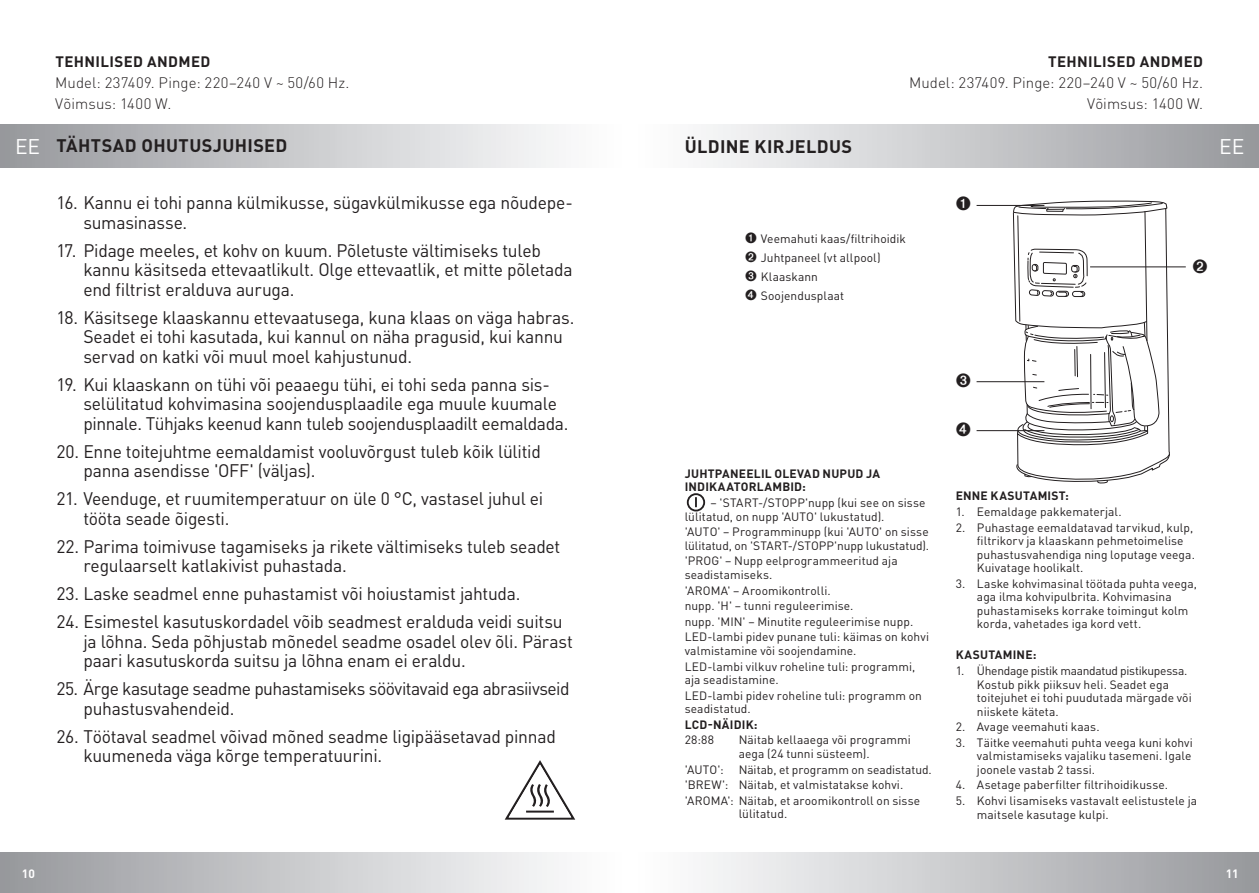
<style>
.page{position:relative;width:1259px;height:893px;background:#fff}
.page>*{position:absolute;margin:0;border:0;box-sizing:border-box;transform-origin:0 0}
.t1{font:21px "DIN Pro";color:#fff}
.t2{font:18px/19.5px "DIN Pro";letter-spacing:-.015em;color:#231f20}
.t3{font:700 18px "DIN Pro";letter-spacing:.02em;color:#231f20}
.t4{font:300 15px/21px "DIN Pro";letter-spacing:.01em;color:#231f20;text-align:right}
.t5{font:700 15px "DIN Pro";letter-spacing:.025em;color:#231f20}
.t6{font:12px/13.5px "DIN Pro";letter-spacing:.005em;color:#231f20}
.t7{font:700 12px/13.5px "DIN Pro";letter-spacing:.015em;color:#231f20}
.t8{font:700 12px "DIN Pro";color:#fff}
.s1{font-weight:400;font-size:21px;color:#fff}
</style>
<div class="page">
<div style="left:629px;top:852px;width:630px;height:41px;background:linear-gradient(to right,#fff,#989a9e)"></div>
<div style="left:629px;top:125px;width:630px;height:42px;background:linear-gradient(to right,#fff,#989a9e)"></div>
<div style="left:0;top:852px;width:629px;height:41px;background:linear-gradient(to right,#98999d,#fff)"></div>
<div style="left:0;top:125px;width:629px;height:42px;background:linear-gradient(to right,#98999e,#fff)"></div>
<div style="left:687px;top:493px;width:18px;height:18px;border:2px solid #231f20;border-radius:50%"></div>
<svg style="left:695px;top:497px;width:2px;height:10px"></svg>
<hr style="left:976px;top:381px;width:68px;height:1px;background:#231f20">
<hr style="left:976px;top:205px;width:68px;height:1px;background:#231f20">
<hr style="left:1090px;top:266px;width:95px;height:1px;background:#231f20">
<hr style="left:976px;top:430px;width:68px;height:1px;background:#231f20">
<svg style="left:1005px;top:200px;width:167px;height:284px"></svg>
<svg style="left:505px;top:760px;width:70px;height:60px"></svg>
<p class="t5" style="left:55px;top:51px;width:157px">TEHNILISED ANDMED</p>
<p class="t4" style="left:55px;top:71px;width:296px;text-align:left">Mudel: 237409. Pinge: 220–240 V ~ 50/60 Hz.<br>Võimsus: 1400 W.</p>
<p class="t5" style="left:1048px;top:51px;width:157px">TEHNILISED ANDMED</p>
<p class="t4" style="left:909px;top:71px;width:296px">Mudel: 237409. Pinge: 220–240 V ~ 50/60 Hz.<br>Võimsus: 1400 W.</p>
<h2 class="t3" style="left:15px;top:133px;width:274px"><span class="s1">EE</span> TÄHTSAD OHUTUSJUHISED</h2>
<h1 class="t1" style="left:1219px;top:132px;width:27px">EE</h1>
<h2 class="t3" style="left:685px;top:134px;width:169px">ÜLDINE KIRJELDUS</h2>
<h2 class="t2" style="left:83px;top:192px;width:491px;text-indent:-27px">16. Kannu ei tohi panna külmikusse, sügavkülmikusse ega nõudepe&shy;sumasinasse.</h2>
<h2 class="t2" style="left:83px;top:240px;width:491px;text-indent:-27px">17. Pidage meeles, et kohv on kuum. Põletuste vältimiseks tuleb kannu käsitseda ettevaatlikult. Olge ettevaatlik, et mitte põletada end filtrist eralduva auruga.</h2>
<h2 class="t2" style="left:83px;top:307px;width:493px;text-indent:-27px">18. Käsitsege klaaskannu ettevaatusega, kuna klaas on väga habras.<br>Seadet ei tohi kasutada, kui kannul on näha pragusid, kui kannu servad on katki või muul moel kahjustunud.</h2>
<h2 class="t2" style="left:83px;top:374px;width:486px;text-indent:-27px">19. Kui klaaskann on tühi või peaaegu tühi, ei tohi seda panna sis&shy;selülitatud kohvimasina soojendusplaadile ega muule kuumale pinnale. Tühjaks keenud kann tuleb soojendusplaadilt eemaldada.</h2>
<h2 class="t2" style="left:83px;top:441px;width:459px;text-indent:-27px">20. Enne toitejuhtme eemaldamist vooluvõrgust tuleb kõik lülitid panna asendisse 'OFF' (väljas).</h2>
<h2 class="t2" style="left:83px;top:488px;width:461px;text-indent:-27px">21. Veenduge, et ruumitemperatuur on üle 0 °C, vastasel juhul ei tööta seade õigesti.</h2>
<h2 class="t2" style="left:83px;top:536px;width:478px;text-indent:-27px">22. Parima toimivuse tagamiseks ja rikete vältimiseks tuleb seadet regulaarselt katlakivist puhastada.</h2>
<h2 class="t2" style="left:56px;top:583px;width:466px">23. Laske seadmel enne puhastamist või hoiustamist jahtuda.</h2>
<h2 class="t2" style="left:83px;top:611px;width:491px;text-indent:-27px">24. Esimestel kasutuskordadel võib seadmest eralduda veidi suitsu ja lõhna. Seda põhjustab mõnedel seadme osadel olev õli. Pärast paari kasutuskorda suitsu ja lõhna enam ei eraldu.</h2>
<h2 class="t2" style="left:83px;top:678px;width:488px;text-indent:-27px">25. Ärge kasutage seadme puhastamiseks söövitavaid ega abrasiivseid puhastusvahendeid.</h2>
<h2 class="t2" style="left:83px;top:726px;width:474px;text-indent:-27px">26. Töötaval seadmel võivad mõned seadme ligipääsetavad pinnad kuumeneda väga kõrge temperatuurini.</h2>
<p class="t6" style="left:745px;top:228px;width:162px;line-height:19.2px">➊ Veemahuti kaas/filtrihoidik<br>➋ Juhtpaneel (vt allpool)<br>➌ Klaaskann<br>➍ Soojendusplaat</p>
<p class="t7" style="left:685px;top:466px;width:197px">JUHTPANEELIL OLEVAD NUPUD JA<br>INDIKAATORLAMBID:</p>
<p class="t6" style="left:684px;top:495px;width:242px;text-indent:26px">– 'START-/STOPP'nupp (kui see on sisse lülitatud, on nupp 'AUTO' lukustatud).</p>
<p class="t6" style="left:684px;top:525px;width:246px">'AUTO' – Programminupp (kui 'AUTO' on sisse lülitatud, on 'START-/STOPP'nupp lukustatud).</p>
<p class="t6" style="left:684px;top:554px;width:214px">'PROG' – Nupp eelprogrammeeritud aja seadistamiseks.</p>
<p class="t6" style="left:684px;top:582px;width:246px;line-height:15.6px">'AROMA' – Aroomikontrolli.<br>nupp. 'H' – tunni reguleerimise.<br>nupp. 'MIN' – Minutite reguleerimise nupp.<br>LED-lambi pidev punane tuli: käimas on kohvi</p>
<p class="t6" style="left:684px;top:642px;width:232px;line-height:15.6px">valmistamine või soojendamine.<br>LED-lambi vilkuv roheline tuli: programmi,</p>
<p class="t6" style="left:684px;top:671px;width:239px;line-height:15.6px">aja seadistamine.<br>LED-lambi pidev roheline tuli: programm on</p>
<p class="t6" style="left:684px;top:701px;width:68px">seadistatud.</p>
<p class="t7" style="left:685px;top:717px;width:74px">LCD-NÄIDIK:</p>
<p class="t6" style="left:684px;top:733px;width:31px">28:88</p>
<p class="t6" style="left:738px;top:733px;width:173px">Näitab kellaaega või programmi aega (24 tunni süsteem).</p>
<p class="t6" style="left:684px;top:762px;width:40px">'AUTO':</p>
<p class="t6" style="left:684px;top:761px;width:249px;line-height:15.6px;text-indent:54px">Näitab, et programm on seadistatud. 'BREW': Näitab, et valmistatakse kohvi. 'AROMA': Näitab, et aroomikontroll on sisse</p>
<p class="t6" style="left:738px;top:807px;width:50px">lülitatud.</p>
<p class="t7" style="left:955px;top:489px;width:115px">ENNE KASUTAMIST:</p>
<p class="t6" style="left:955px;top:504px;width:167px">1. Eemaldage pakkematerjal.</p>
<p class="t6" style="left:977px;top:520px;width:219px;text-indent:-21px">2. Puhastage eemaldatavad tarvikud, kulp, filtrikorv ja klaaskann pehmetoimelise puhastusvahendiga ning loputage veega.<br>Kuivatage hoolikalt.</p>
<p class="t6" style="left:977px;top:576px;width:222px;text-indent:-21px">3. Laske kohvimasinal töötada puhta veega, aga ilma kohvipulbrita. Kohvimasina puhastamiseks korrake toimingut kolm korda, vahetades iga kord vett.</p>
<p class="t7" style="left:955px;top:648px;width:82px">KASUTAMINE:</p>
<p class="t6" style="left:977px;top:663px;width:216px;text-indent:-21px">1. Ühendage pistik maandatud pistikupessa.<br>Kostub pikk piiksuv heli. Seadet ega toitejuhet ei tohi puudutada märgade või niiskete käteta.</p>
<p class="t6" style="left:955px;top:720px;width:145px">2. Avage veemahuti kaas.</p>
<p class="t6" style="left:977px;top:735px;width:217px;text-indent:-21px">3. Täitke veemahuti puhta veega kuni kohvi valmistamiseks vajaliku tasemeni. Igale joonele vastab 2 tassi.</p>
<p class="t6" style="left:955px;top:778px;width:214px">4. Asetage paberfilter filtrihoidikusse.</p>
<p class="t6" style="left:977px;top:793px;width:222px;text-indent:-21px">5. Kohvi lisamiseks vastavalt eelistustele ja maitsele kasutage kulpi.</p>
<p class="t8" style="left:22px;top:865px;width:15px">10</p>
<p class="t8" style="left:1225px;top:865px;width:15px">11</p>
</div>
